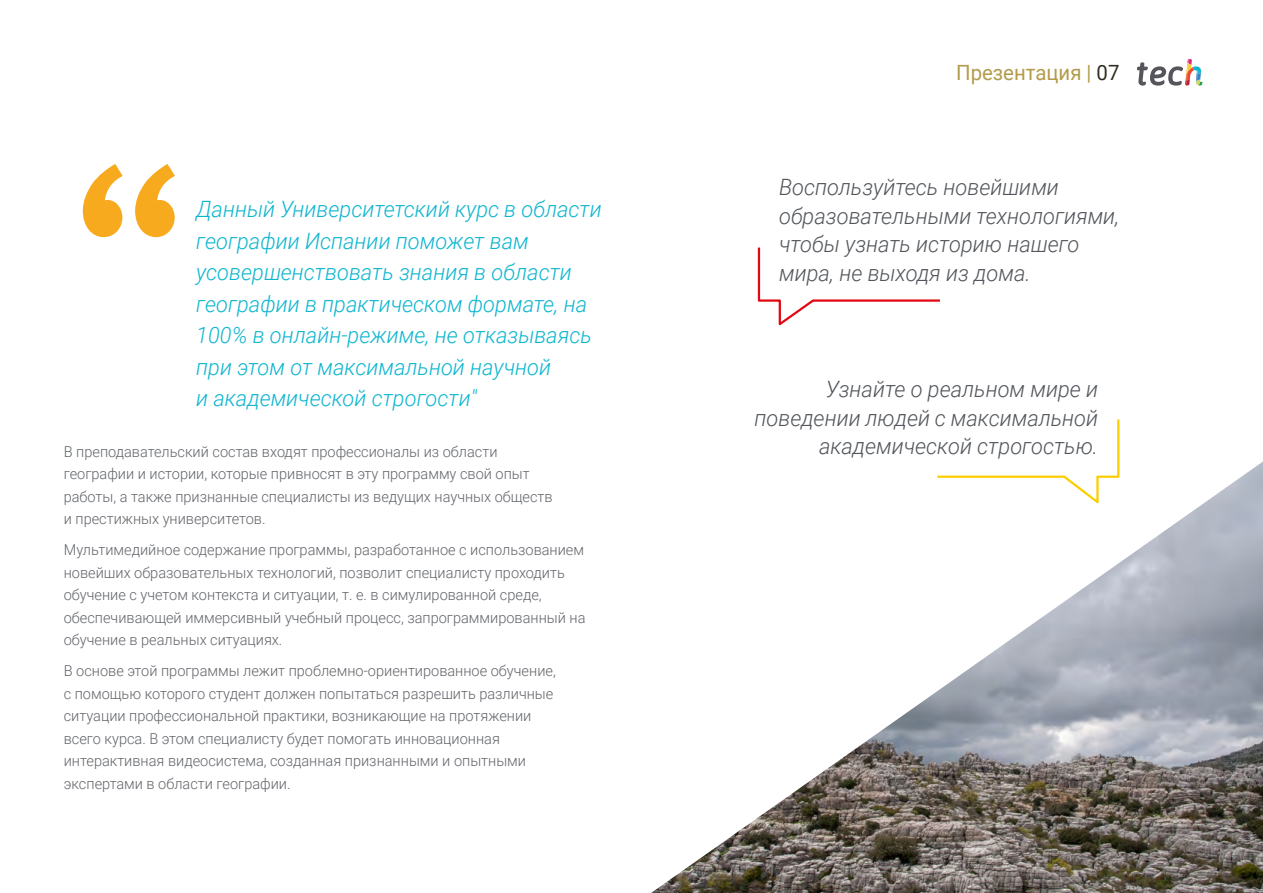
<style>
.page{position:relative;width:1263px;height:893px;background:#fff}
.page>*{position:absolute;margin:0;border:0;box-sizing:border-box;transform-origin:0 0}
.t1{font:italic 300 22.5px/31.5px "Roboto";color:#0fb6cf}
.t2{font:italic 300 22.5px/28.5px "Roboto";color:#52555b;text-align:right}
.t3{font:21px "Roboto";color:#b39b4b}
.t4{font:300 15px/22.5px "Roboto";color:#61646a}
.s1{color:#312e20}
</style>
<div class="page">
<svg style="left:83px;top:164px;width:92px;height:73px"></svg>
<svg style="left:1117px;top:419px;width:3px;height:42px"></svg>
<svg style="left:757px;top:247px;width:183px;height:79px"></svg>
<img style="left:651px;top:461px;width:612px;height:432px">
<svg style="left:1137px;top:59px;width:65px;height:27px"></svg>
<p class="t1" style="left:196px;top:192px;width:407px">Данный Университетский курс в области географии Испании поможет вам усовершенствовать знания в области географии в практическом формате, на 100% в онлайн-режиме, не отказываясь при этом от максимальной научной<br>и академической строгости"</p>
<p class="t4" style="left:64px;top:440px;width:490px">В преподавательский состав входят профессионалы из области географии и истории, которые привносят в эту программу свой опыт работы, а также признанные специалисты из ведущих научных обществ и престижных университетов.</p>
<p class="t4" style="left:64px;top:538px;width:523px">Мультимедийное содержание программы, разработанное с использованием новейших образовательных технологий, позволит специалисту проходить обучение с учетом контекста и ситуации, т. е. в симулированной среде, обеспечивающей иммерсивный учебный процесс, запрограммированный на обучение в реальных ситуациях.</p>
<p class="t4" style="left:64px;top:659px;width:493px">В основе этой программы лежит проблемно-ориентированное обучение, с помощью которого студент должен попытаться разрешить различные ситуации профессиональной практики, возникающие на протяжении всего курса. В этом специалисту будет помогать инновационная интерактивная видеосистема, созданная признанными и опытными экспертами в области географии.</p>
<h2 class="t3" style="left:956px;top:57px;width:165px">Презентация | <span class="s1">07</span></h2>
<h1 class="t2" style="left:779px;top:172px;width:342px;text-align:left">Воспользуйтесь новейшими образовательными технологиями, чтобы узнать историю нашего мира, не выходя из дома.</h1>
<h1 class="t2" style="left:754px;top:374px;width:345px">Узнайте о реальном мире и поведении людей с максимальной академической строгостью.</h1>
</div>
